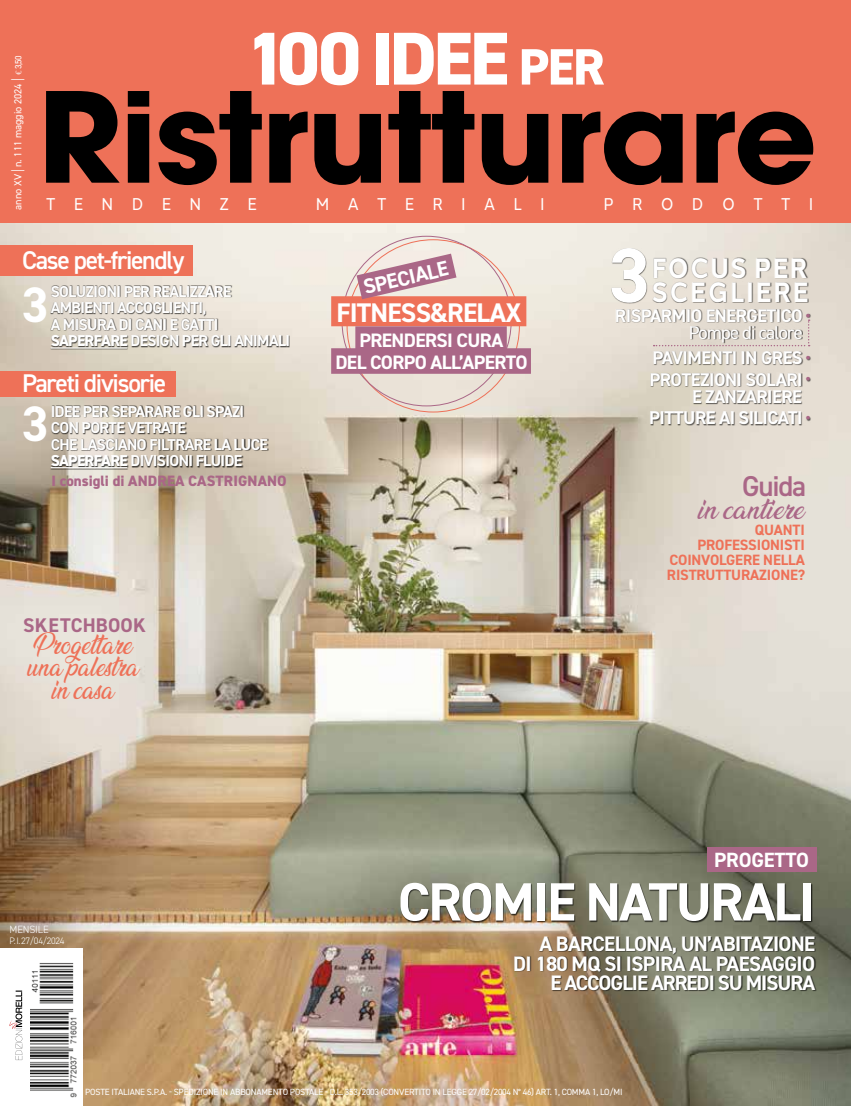
<style>
.page{position:relative;width:851px;height:1106px;background:#fff}
.page>*{position:absolute;margin:0;border:0;box-sizing:border-box;transform-origin:0 0}
.t1{font:700 123.9px "ITC Avant Garde Pro";letter-spacing:-.015em;color:#000;scale:1.04 1}
.t2{font:700 77.25px "DIN2014";color:#fff}
.t3{font:800 75px "DIN2014";letter-spacing:-.05em;color:#fff}
.t4{font:700 54px "DIN2014";letter-spacing:-.03em;color:#fff}
.t5{font:700 49.8px "DIN2014";color:#fff}
.t6{font:600 28.65px "DIN2014";letter-spacing:-.04em;color:#aa6787}
.t7{font:700 27.9px "Halcom";letter-spacing:.07em;color:#fff;scale:.9 1}
.t8{font:700 27.9px "Halcom";letter-spacing:.04em;color:#fff;scale:.9 1}
.t9{font:700 27px "DIN2014";letter-spacing:-.03em;color:#fff}
.t10{font:600 25.65px "DIN2014";letter-spacing:-.05em;color:#fff}
.t11{font:24.9px "Ananda";color:#aa6787}
.t12{font:24px/22.5px "Ananda";color:#ee7158;text-align:center;scale:.9 1}
.t13{font:700 21px/19.5px "DIN2014";letter-spacing:-.03em;color:#fff;text-align:right}
.t14{font:700 20.7px "DIN2014";letter-spacing:-.01em;color:#fff}
.t15{font:700 19.8px "DIN2014";letter-spacing:.01em;color:#aa6787}
.t16{font:700 19.5px/21.9px "DIN2014";letter-spacing:-.03em;color:#fff;text-align:center}
.t17{font:700 18.6px/21.3px "DIN2014";letter-spacing:-.03em;color:#fff}
.t18{font:18.6px "DIN2014";letter-spacing:-.04em;color:#fff}
.t19{font:16.95px "Halcom";letter-spacing:1.195em;color:#fff;scale:.9 1}
.t20{font:700 15.9px/16.5px "DIN2014";letter-spacing:-.04em;color:#fff}
.t21{font:700 15px/15px "DIN2014";letter-spacing:-.01em;color:#ee7158;text-align:right}
.t22{font:800 15px "DIN2014";letter-spacing:.01em;color:#aa6787}
.t23{font:300 14.25px "DIN2014";color:#fff}
.t24{font:300 10.5px "DIN2014";letter-spacing:-.015em;color:#fff}
.t25{font:10.35px "DIN2014";color:#fff}
.t26{font:300 9.45px "DIN2014";letter-spacing:-.025em;color:#fff}
.t27{font:9px "DIN2014";letter-spacing:-.02em;color:#fff}
.s1{font-weight:300;font-size:14.25px}
.s2{font-family:"Calibri";font-weight:300}
.s3{font-size:51.3px}
.s4{font-weight:800}
.s5{font-size:15.6px;color:#aa6787}
</style>
<div class="page">
<img style="left:0;top:222px;width:850px;height:884px">
<div style="left:0;top:0;width:850px;height:222px;background:#ee7158"></div>
<div style="left:50px;top:405px;width:219px;height:64px;background:#000;opacity:.7"></div>
<hr style="left:51px;top:467px;width:76px;height:1px;background:#fff">
<div style="left:0;top:371px;width:175px;height:25px;background:#ee7158"></div>
<div style="left:50px;top:285px;width:240px;height:65px;background:#000;opacity:.7"></div>
<hr style="left:51px;top:347px;width:76px;height:1px;background:#fff">
<div style="left:0;top:245px;width:192px;height:31px;background:#ee7158"></div>
<div style="left:401px;top:883px;width:411px;height:39px;background:#000;opacity:.7"></div>
<div style="left:514px;top:936px;width:302px;height:55px;background:#000;opacity:.7"></div>
<div style="left:707px;top:847px;width:109px;height:24px;background:#aa6787"></div>
<div style="left:616px;top:309px;width:194px;height:116px;background:#000;opacity:.6"></div>
<div style="left:652px;top:257px;width:156px;height:46px;background:#000;opacity:.6"></div>
<div style="left:611px;top:248px;width:36px;height:56px;background:#000;opacity:.6"></div>
<svg style="left:653px;top:319px;width:156px;height:27px;background:#cac1b8"></svg>
<div style="left:331px;top:296px;width:195px;height:30px;background:#ee7158"></div>
<div style="left:355px;top:326px;width:151px;height:26px;background:#aa6787"></div>
<div style="left:331px;top:348px;width:200px;height:26px;background:#aa6787"></div>
<svg style="left:330px;top:236px;width:153px;height:81px"></svg>
<div style="left:0;top:948px;width:82px;height:158px;background:#fff"></div>
<img style="left:30px;top:963px;width:47px;height:135px">
<svg style="left:9px;top:990px;width:13px;height:70px"></svg>
<p class="t27" style="left:13px;top:81px;width:27px;rotate:-90deg"><span class="s1">|</span> <span class="s2">€</span> 3,50</p>
<p class="t25" style="left:11px;top:210px;width:128px;rotate:-90deg">anno XV n. 111 maggio 2024</p>
<p class="t23" style="left:9px;top:172px;width:5px;rotate:-90deg">|</p>
<h3 class="t3" style="left:245px;top:9px;width:361px">100 IDEE <span class="s3">PER</span></h3>
<h1 class="t1" style="left:37px;top:54px;width:751px">Ristrutturare</h1>
<p class="t19" style="left:46px;top:190px;width:236px">TENDENZE</p>
<p class="t19" style="left:315px;top:190px;width:256px">MATERIALI</p>
<p class="t19" style="left:603px;top:190px;width:235px">PRODOTTI</p>
<h3 class="t10" style="left:22px;top:243px;width:164px">Case pet-friendly</h3>
<h3 class="t5" style="left:22px;top:271px;width:28px">3</h3>
<p class="t20" style="left:51px;top:283px;width:241px">SOLUZIONI PER REALIZZARE<br>AMBIENTI ACCOGLIENTI,<br>A MISURA DI CANI E GATTI<br><span class="s4">SAPERFARE</span> DESIGN PER GLI ANIMALI</p>
<h3 class="t10" style="left:22px;top:366px;width:146px">Pareti divisorie</h3>
<h3 class="t5" style="left:22px;top:391px;width:28px">3</h3>
<p class="t20" style="left:51px;top:402px;width:219px">IDEE PER SEPARARE GLI SPAZI<br>CON PORTE VETRATE<br>CHE LASCIANO FILTRARE LA LUCE<br><span class="s4">SAPERFARE</span> DIVISIONI FLUIDE</p>
<p class="t22" style="left:52px;top:471px;width:237px">I consigli di ANDREA CASTRIGNANO</p>
<h3 class="t13" style="left:361px;top:277px;width:88px;rotate:-13deg">SPECIALE</h3>
<h3 class="t9" style="left:336px;top:294px;width:187px">FITNESS&amp;RELAX</h3>
<p class="t16" style="left:335px;top:329px;width:194px">PRENDERSI CURA<br>DEL CORPO ALL’APERTO</p>
<p class="t15" style="left:23px;top:611px;width:124px">SKETCHBOOK</p>
<h3 class="t12" style="left:27px;top:634px;width:125px">Progettare una palestra in casa</h3>
<h2 class="t2" style="left:608px;top:224px;width:43px">3</h2>
<h3 class="t8" style="left:651px;top:245px;width:174px">FOCUS PER</h3>
<h3 class="t7" style="left:651px;top:269px;width:176px">SCEGLIERE</h3>
<p class="t18" style="left:688px;top:321px;width:115px">Pompe di calore</p>
<p class="t17" style="left:614px;top:305px;width:197px">RISPARMIO ENERGETICO <span class="s5">•</span></p>
<p class="t17" style="left:649px;top:347px;width:163px">PAVIMENTI IN GRES <span class="s5">•<br></span>PROTEZIONI SOLARI <span class="s5">•</span></p>
<p class="t17" style="left:649px;top:385px;width:163px;text-indent:43px">E ZANZARIERE<br>PITTURE AI SILICATI <span class="s5">•</span></p>
<h3 class="t6" style="left:742px;top:467px;width:66px">Guida</h3>
<h3 class="t11" style="left:698px;top:496px;width:107px">in cantiere</h3>
<p class="t21" style="left:666px;top:522px;width:139px">QUANTI<br>PROFESSIONISTI<br>COINVOLGERE NELLA<br>RISTRUTTURAZIONE?</p>
<p class="t24" style="left:10px;top:922px;width:41px">MENSILE</p>
<p class="t26" style="left:10px;top:935px;width:56px">P. I. 27/04/2024</p>
<h3 class="t14" style="left:714px;top:845px;width:96px">PROGETTO</h3>
<h3 class="t4" style="left:398px;top:866px;width:418px">CROMIE NATURALI</h3>
<h3 class="t13" style="left:513px;top:933px;width:303px">A BARCELLONA, UN’ABITAZIONE<br>DI 180 MQ SI ISPIRA AL PAESAGGIO<br>E ACCOGLIE ARREDI SU MISURA</h3>
<p class="t27" style="left:85px;top:1086px;width:539px">POSTE ITALIANE S.P.A. - SPEDIZIONE IN ABBONAMENTO POSTALE - D.L. 353/2003 (CONVERTITO IN LEGGE 27/02/2004 N° 46) ART. 1, COMMA 1, LO/MI</p>
</div>
